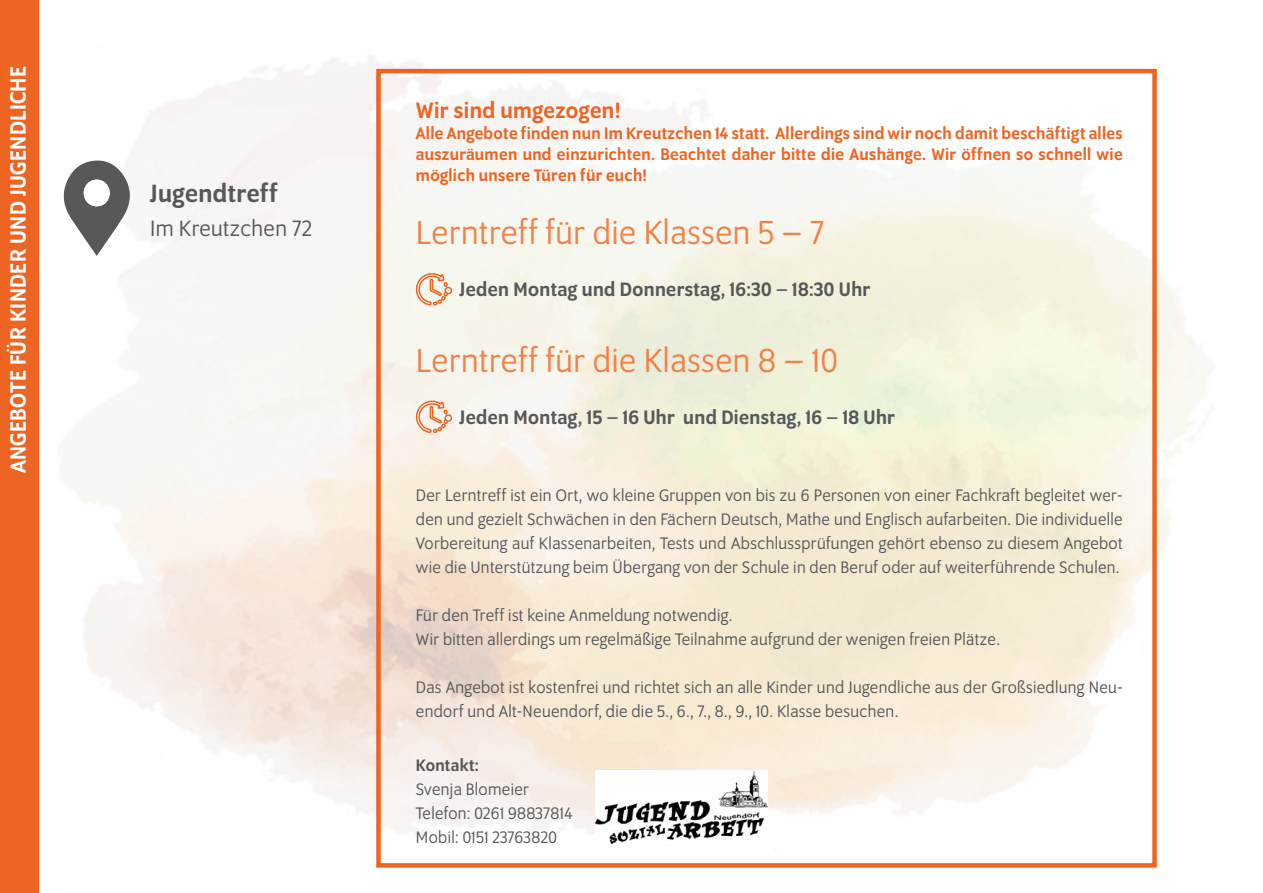
<style>
.page{position:relative;width:1263px;height:893px;background:#fff}
.page>*{position:absolute;margin:0;border:0;box-sizing:border-box;transform-origin:0 0}
.t1{font:36px "Program OT";letter-spacing:.02em;color:#f18246}
.t2{font:500 27px "Program OT";letter-spacing:.02em;color:#57585a}
.t3{font:500 24px "Program OT";letter-spacing:.02em;color:#fff}
.t4{font:500 24px "Program OT";letter-spacing:.02em;color:#ee6422}
.t5{font:24px "Program OT";letter-spacing:.02em;color:#57585a}
.t6{font:500 21px "Program OT";letter-spacing:.02em;color:#57585a}
.t7{font:18px/24px "Program OT";letter-spacing:.02em;color:#57585a}
.t8{font:500 18px/21px "Program OT";letter-spacing:.02em;color:#ee6422;text-align:justify}
.t9{font:500 18px "Program OT";letter-spacing:.02em;color:#57585a}
</style>
<div class="page">
<div style="left:376px;top:69px;width:781px;height:799px;border:4px solid #ee6422"></div>
<svg style="left:415px;top:220px;width:38px;height:86px"></svg>
<svg style="left:415px;top:348px;width:38px;height:86px;background:#f6e4d7"></svg>
<div style="left:0;top:0;width:38px;height:893px;background:#ee6422"></div>
<img style="left:595px;top:770px;width:172px;height:74px">
<svg style="left:63px;top:159px;width:69px;height:97px"></svg>
<div style="left:84px;top:180px;width:26px;height:26px;background:#fff;border-radius:50%"></div>
<h3 class="t3" style="left:5px;top:473px;width:409px;rotate:-90deg">ANGEBOTE FÜR KINDER UND JUGENDLICHE</h3>
<h2 class="t2" style="left:150px;top:178px;width:129px">Jugendtreff</h2>
<h3 class="t5" style="left:150px;top:215px;width:163px">Im Kreutzchen 72</h3>
<h3 class="t4" style="left:416px;top:97px;width:206px">Wir sind umgezogen!</h3>
<p class="t8" style="left:416px;top:122px;width:708px">Alle Angebote finden nun Im Kreutzchen 14 statt. Allerdings sind wir noch damit beschäftigt alles auszuräumen und einzurichten. Beachtet daher bitte die Aushänge. Wir öffnen so schnell wie möglich unsere Türen für euch!</p>
<h1 class="t1" style="left:416px;top:212px;width:410px">Lerntreff für die Klassen 5 – 7</h1>
<p class="t6" style="left:459px;top:278px;width:412px">Jeden Montag und Donnerstag, 16:30 – 18:30 Uhr</p>
<h1 class="t1" style="left:416px;top:340px;width:424px">Lerntreff für die Klassen 8 – 10</h1>
<p class="t6" style="left:459px;top:405px;width:437px">Jeden Montag, 15 – 16 Uhr und Dienstag, 16 – 18 Uhr</p>
<p class="t7" style="left:416px;top:483px;width:708px;text-align:justify">Der Lerntreff ist ein Ort, wo kleine Gruppen von bis zu 6 Personen von einer Fachkraft begleitet wer&shy;den und gezielt Schwächen in den Fächern Deutsch, Mathe und Englisch aufarbeiten. Die individuelle Vorbereitung auf Klassenarbeiten, Tests und Abschlussprüfungen gehört ebenso zu diesem Angebot wie die Unterstützung beim Übergang von der Schule in den Beruf oder auf weiterführende Schulen.</p>
<p class="t7" style="left:416px;top:603px;width:586px">Für den Treff ist keine Anmeldung notwendig.<br>Wir bitten allerdings um regelmäßige Teilnahme aufgrund der wenigen freien Plätze.</p>
<p class="t7" style="left:416px;top:675px;width:708px">Das Angebot ist kostenfrei und richtet sich an alle Kinder und Jugendliche aus der Großsiedlung Neu&shy;endorf und Alt-Neuendorf, die die 5., 6., 7., 8., 9., 10. Klasse besuchen.</p>
<p class="t9" style="left:416px;top:754px;width:65px">Kontakt:</p>
<p class="t7" style="left:416px;top:777px;width:158px">Svenja Blomeier<br>Telefon: 0261 98837814<br>Mobil: 0151 23763820</p>
</div>
